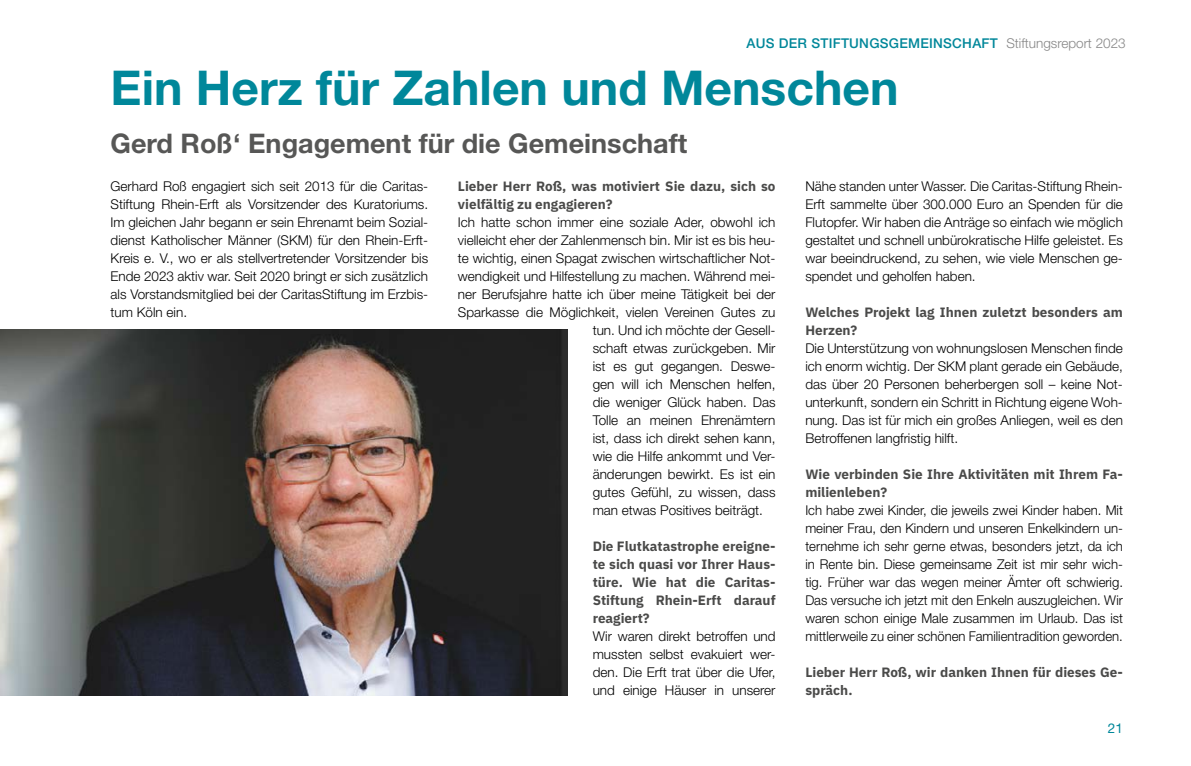
<style>
.page{position:relative;width:1191px;height:766px;background:#fff}
.page>*{position:absolute;margin:0;border:0;box-sizing:border-box;transform-origin:0 0}
.t1{font:700 48px "Helvetica Neue LT Pro";color:#00879a}
.t2{font:700 27px "Helvetica Neue LT Pro";color:#575756}
.t3{font:300 13.5px/18px "Helvetica Neue LT Pro";color:#000;text-align:justify}
.t4{font:700 13.5px/18px "IBM Plex Sans";color:#4a4a49}
.t5{font:500 13.5px "Helvetica Neue LT Pro";letter-spacing:.02em;color:#00879a}
.t6{font:13.5px "Helvetica Neue LT Pro";color:#00879a}
.s1{font-weight:300;color:#878787}
</style>
<div class="page">
<img style="left:0;top:329px;width:567px;height:366px">
<p class="t5" style="left:746px;top:35px;width:381px">AUS DER STIFTUNGSGEMEINSCHAFT <span class="s1">Stiftungsreport 2023</span></p>
<h1 class="t1" style="left:111px;top:58px;width:789px">Ein Herz für Zahlen und Menschen</h1>
<h2 class="t2" style="left:111px;top:127px;width:578px">Gerd Roß‘ Engagement für die Gemeinschaft</h2>
<p class="t3" style="left:111px;top:177px;width:319px">Gerhard Roß engagiert sich seit 2013 für die Caritas-Stiftung Rhein-Erft als Vorsitzender des Kuratoriums.<br>Im gleichen Jahr begann er sein Ehrenamt beim Sozial&shy;dienst Katholischer Männer (SKM) für den Rhein-Erft-Kreis e. V., wo er als stellvertretender Vorsitzender bis Ende 2023 aktiv war. Seit 2020 bringt er sich zusätzlich als Vorstandsmitglied bei der CaritasStiftung im Erzbis&shy;tum Köln ein.</p>
<p class="t4" style="left:458px;top:176px;width:319px">Lieber Herr Roß, was motiviert Sie dazu, sich so vielfältig zu engagieren?</p>
<p class="t3" style="left:805px;top:177px;width:319px">Nähe standen unter Wasser. Die Caritas-Stiftung Rhein-Erft sammelte über 300.000 Euro an Spenden für die Flutopfer. Wir haben die Anträge so einfach wie möglich gestaltet und schnell unbürokratische Hilfe geleistet. Es war beeindruckend, zu sehen, wie viele Menschen ge&shy;spendet und geholfen haben.</p>
<p class="t4" style="left:805px;top:302px;width:319px">Welches Projekt lag Ihnen zuletzt besonders am<br>Herzen?</p>
<p class="t3" style="left:805px;top:339px;width:319px">Die Unterstützung von wohnungslosen Menschen finde ich enorm wichtig. Der SKM plant gerade ein Gebäude, das über 20 Personen beherbergen soll – keine Not&shy;unterkunft, sondern ein Schritt in Richtung eigene Woh&shy;nung. Das ist für mich ein großes Anliegen, weil es den Betroffenen langfristig hilft.</p>
<p class="t4" style="left:805px;top:464px;width:319px">Wie verbinden Sie Ihre Aktivitäten mit Ihrem Fa&shy;milienleben?</p>
<p class="t3" style="left:805px;top:501px;width:319px">Ich habe zwei Kinder, die jeweils zwei Kinder haben. Mit meiner Frau, den Kindern und unseren Enkelkindern un&shy;ternehme ich sehr gerne etwas, besonders jetzt, da ich in Rente bin. Diese gemeinsame Zeit ist mir sehr wich&shy;tig. Früher war das wegen meiner Ämter oft schwierig.<br>Das versuche ich jetzt mit den Enkeln auszugleichen. Wir waren schon einige Male zusammen im Urlaub. Das ist mittlerweile zu einer schönen Familientradition geworden.</p>
<p class="t4" style="left:805px;top:662px;width:319px">Lieber Herr Roß, wir danken Ihnen für dieses Ge&shy;spräch.</p>
<p class="t6" style="left:1108px;top:719px;width:17px">21</p>
<p class="t3" style="left:458px;top:213px;width:319px">Ich hatte schon immer eine soziale Ader, obwohl ich</p>
<p class="t3" style="left:458px;top:231px;width:319px">vielleicht eher der Zahlenmensch bin. Mir ist es bis heu-</p>
<p class="t3" style="left:458px;top:249px;width:319px">te wichtig, einen Spagat zwischen wirtschaftlicher Not-</p>
<p class="t3" style="left:458px;top:267px;width:319px">wendigkeit und Hilfestellung zu machen. Während mei-</p>
<p class="t3" style="left:458px;top:285px;width:319px">ner Berufsjahre hatte ich über meine Tätigkeit bei der</p>
<p class="t3" style="left:458px;top:303px;width:319px">Sparkasse die Möglichkeit, vielen Vereinen Gutes zu</p>
<p class="t3" style="left:592px;top:321px;width:184px">tun. Und ich möchte der Gesell-</p>
<p class="t3" style="left:592px;top:339px;width:184px">schaft etwas zurückgeben. Mir</p>
<p class="t3" style="left:592px;top:357px;width:184px">ist es gut gegangen. Deswe-</p>
<p class="t3" style="left:592px;top:375px;width:184px">gen will ich Menschen helfen,</p>
<p class="t3" style="left:592px;top:393px;width:184px">die weniger Glück haben. Das</p>
<p class="t3" style="left:592px;top:411px;width:184px">Tolle an meinen Ehrenämtern</p>
<p class="t3" style="left:592px;top:429px;width:184px">ist, dass ich direkt sehen kann,</p>
<p class="t3" style="left:592px;top:447px;width:184px">wie die Hilfe ankommt und Ver-</p>
<p class="t3" style="left:592px;top:465px;width:184px">änderungen bewirkt. Es ist ein</p>
<p class="t3" style="left:592px;top:483px;width:184px">gutes Gefühl, zu wissen, dass</p>
<p class="t3" style="left:592px;top:501px;width:172px">man etwas Positives beiträgt.</p>
<p class="t4" style="left:592px;top:536px;width:184px;text-align:justify">Die Flutkatastrophe ereigne&shy;te sich quasi vor Ihrer Haus&shy;türe. Wie hat die Caritas-Stiftung Rhein-Erft darauf reagiert?</p>
<p class="t3" style="left:592px;top:627px;width:184px">Wir waren direkt betroffen und mussten selbst evakuiert wer&shy;den. Die Erft trat über die Ufer, und einige Häuser in unserer</p>
</div>
